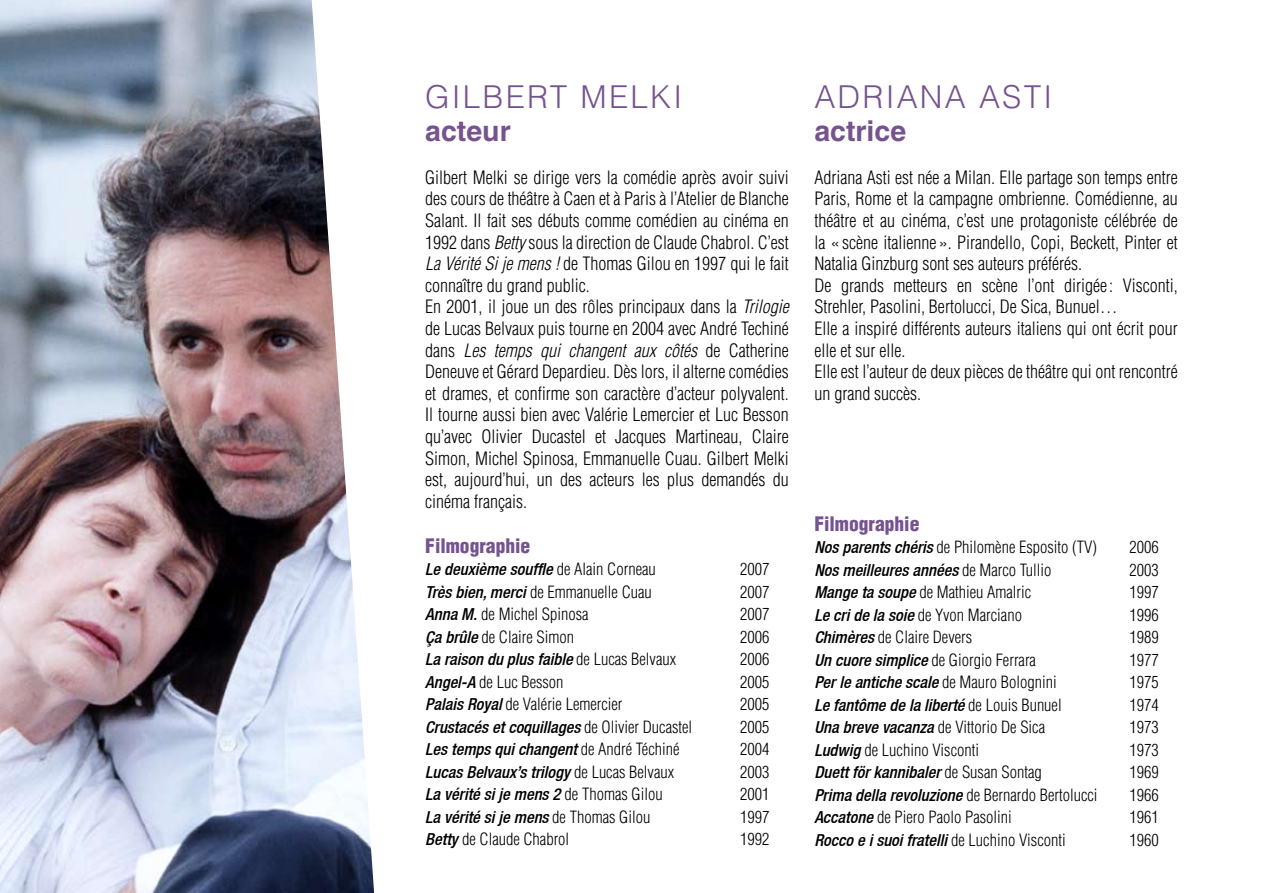
<style>
.page{position:relative;width:1263px;height:893px;background:#fff}
.page>*{position:absolute;margin:0;border:0;box-sizing:border-box;transform-origin:0 0}
.t1{font:300 31.5px "Helvetica LT Std";letter-spacing:.07em;color:#75538f}
.t2{font:700 28.5px "Helvetica LT Std";color:#75538f}
.t3{font:900 condensed 19.5px "Helvetica LT Std";color:#75538f}
.t4{font:300 condensed 18px/21.6px "Helvetica LT Std";color:#000}
.t5{font:300 condensed 16.5px "Helvetica LT Std";color:#000}
.t6{font:italic 500 condensed 16.5px "Helvetica Neue";color:#000}
.s1{font-style:italic}
.s2{font-family:"Helvetica LT Std";font-weight:300;font-style:normal}
.s3{font-family:"Helvetica Neue";font-weight:500;font-style:italic}
</style>
<div class="page">
<img style="left:0;top:0;width:375px;height:893px">
<h1 class="t1" style="left:425px;top:77px;width:252px">GILBERT MELKI</h1>
<h2 class="t2" style="left:425px;top:113px;width:87px">acteur</h2>
<p class="t4" style="left:425px;top:166px;width:365px">Gilbert Melki se dirige vers la comédie après avoir suivi des cours de théâtre à Caen et à Paris à l’Atelier de Blanche Salant. Il fait ses débuts comme comédien au cinéma en 1992 dans <span class="s1">Betty</span> sous la direction de Claude Chabrol. C’est <span class="s1">La Vérité Si je mens !</span> de Thomas Gilou en 1997 qui le fait connaître du grand public.<br>En 2001, il joue un des rôles principaux dans la <span class="s1">Trilogie </span>de Lucas Belvaux puis tourne en 2004 avec André Techiné dans <span class="s1">Les temps qui changent aux côtés</span> de Catherine Deneuve et Gérard Depardieu. Dès lors, il alterne comédies et drames, et confirme son caractère d’acteur polyvalent.<br>Il tourne aussi bien avec Valérie Lemercier et Luc Besson qu’avec Olivier Ducastel et Jacques Martineau, Claire Simon, Michel Spinosa, Emmanuelle Cuau. Gilbert Melki est, aujourd’hui, un des acteurs les plus demandés du cinéma français.</p>
<p class="t3" style="left:425px;top:533px;width:107px">Filmographie</p>
<p class="t6" style="left:425px;top:560px;width:232px">Le deuxième souffle <span class="s2">de Alain Corneau</span></p>
<p class="t5" style="left:740px;top:559px;width:31px">2007</p>
<p class="t5" style="left:425px;top:582px;width:228px"><span class="s3">Très bien, merci</span> de Emmanuelle Cuau</p>
<p class="t5" style="left:740px;top:582px;width:31px">2007</p>
<p class="t5" style="left:425px;top:604px;width:165px"><span class="s3">Anna M.</span> de Michel Spinosa</p>
<p class="t5" style="left:740px;top:604px;width:31px">2007</p>
<p class="t5" style="left:425px;top:627px;width:150px"><span class="s3">Ça brûle</span> de Claire Simon</p>
<p class="t5" style="left:740px;top:627px;width:31px">2006</p>
<p class="t6" style="left:425px;top:650px;width:252px">La raison du plus faible <span class="s2">de Lucas Belvaux</span></p>
<p class="t5" style="left:740px;top:649px;width:31px">2006</p>
<p class="t5" style="left:425px;top:672px;width:140px"><span class="s3">Angel-A</span> de Luc Besson</p>
<p class="t5" style="left:740px;top:672px;width:31px">2005</p>
<p class="t5" style="left:425px;top:694px;width:199px"><span class="s3">Palais Royal</span> de Valérie Lemercier</p>
<p class="t5" style="left:740px;top:694px;width:31px">2005</p>
<p class="t6" style="left:425px;top:717px;width:268px">Crustacés et coquillages <span class="s2">de Olivier Ducastel</span></p>
<p class="t5" style="left:740px;top:717px;width:31px">2005</p>
<p class="t6" style="left:425px;top:740px;width:256px">Les temps qui changent <span class="s2">de André Téchiné</span></p>
<p class="t5" style="left:740px;top:739px;width:31px">2004</p>
<p class="t6" style="left:425px;top:762px;width:250px">Lucas Belvaux’s trilogy <span class="s2">de Lucas Belvaux</span></p>
<p class="t5" style="left:740px;top:762px;width:31px">2003</p>
<p class="t6" style="left:425px;top:785px;width:239px">La vérité si je mens 2 <span class="s2">de Thomas Gilou</span></p>
<p class="t5" style="left:740px;top:784px;width:31px">2001</p>
<p class="t6" style="left:425px;top:807px;width:227px">La vérité si je mens <span class="s2">de Thomas Gilou</span></p>
<p class="t5" style="left:740px;top:807px;width:31px">1997</p>
<p class="t5" style="left:425px;top:829px;width:146px"><span class="s3">Betty</span> de Claude Chabrol</p>
<p class="t5" style="left:740px;top:829px;width:31px">1992</p>
<h1 class="t1" style="left:814px;top:77px;width:184px">ADRIANA ASTI</h1>
<h2 class="t2" style="left:814px;top:113px;width:93px">actrice</h2>
<p class="t4" style="left:814px;top:166px;width:365px">Adriana Asti est née a Milan. Elle partage son temps entre Paris, Rome et la campagne ombrienne. Comédienne, au théâtre et au cinéma, c’est une protagoniste célébrée de la « scène italienne». Pirandello, Copi, Beckett, Pinter et Natalia Ginzburg sont ses auteurs préférés.<br>De grands metteurs en scène l’ont dirigée: Visconti, Strehler, Pasolini, Bertolucci, De Sica, Bunuel…<br>Elle a inspiré différents auteurs italiens qui ont écrit pour elle et sur elle.<br>Elle est l’auteur de deux pièces de théâtre qui ont rencontré un grand succès.</p>
<p class="t3" style="left:814px;top:511px;width:107px">Filmographie</p>
<p class="t5" style="left:814px;top:537px;width:284px"><span class="s3">Nos parents chéris</span> de Philomène Esposito (TV)</p>
<p class="t5" style="left:1129px;top:537px;width:31px">2006</p>
<p class="t6" style="left:814px;top:560px;width:239px">Nos meilleures années <span class="s2">de Marco Tullio</span></p>
<p class="t5" style="left:1129px;top:559px;width:31px">2003</p>
<p class="t5" style="left:814px;top:582px;width:218px"><span class="s3">Mange ta soupe</span> de Mathieu Amalric</p>
<p class="t5" style="left:1129px;top:582px;width:31px">1997</p>
<p class="t5" style="left:814px;top:604px;width:209px"><span class="s3">Le cri de la soie</span> de Yvon Marciano</p>
<p class="t5" style="left:1129px;top:604px;width:31px">1996</p>
<p class="t5" style="left:814px;top:627px;width:159px"><span class="s3">Chimères</span> de Claire Devers</p>
<p class="t5" style="left:1129px;top:627px;width:31px">1989</p>
<p class="t5" style="left:814px;top:649px;width:223px"><span class="s3">Un cuore simplice</span> de Giorgio Ferrara</p>
<p class="t5" style="left:1129px;top:649px;width:31px">1977</p>
<p class="t6" style="left:814px;top:672px;width:244px">Per le antiche scale <span class="s2">de Mauro Bolognini</span></p>
<p class="t5" style="left:1129px;top:672px;width:31px">1975</p>
<p class="t6" style="left:814px;top:695px;width:249px">Le fantôme de la liberté <span class="s2">de Louis Bunuel</span></p>
<p class="t5" style="left:1129px;top:694px;width:31px">1974</p>
<p class="t5" style="left:814px;top:717px;width:232px"><span class="s3">Una breve vacanza</span> de Vittorio De Sica</p>
<p class="t5" style="left:1129px;top:717px;width:31px">1973</p>
<p class="t5" style="left:814px;top:739px;width:166px"><span class="s3">Ludwig</span> de Luchino Visconti</p>
<p class="t5" style="left:1129px;top:739px;width:31px">1973</p>
<p class="t6" style="left:814px;top:762px;width:229px">Duett för kannibaler <span class="s2">de Susan Sontag</span></p>
<p class="t5" style="left:1129px;top:762px;width:31px">1969</p>
<p class="t6" style="left:814px;top:785px;width:285px">Prima della revoluzione <span class="s2">de Bernardo Bertolucci</span></p>
<p class="t5" style="left:1129px;top:784px;width:31px">1966</p>
<p class="t5" style="left:814px;top:807px;width:199px"><span class="s3">Accatone</span> de Piero Paolo Pasolini</p>
<p class="t5" style="left:1129px;top:807px;width:31px">1961</p>
<p class="t6" style="left:814px;top:830px;width:253px">Rocco e i suoi fratelli <span class="s2">de Luchino Visconti</span></p>
<p class="t5" style="left:1129px;top:829px;width:31px">1960</p>
</div>
